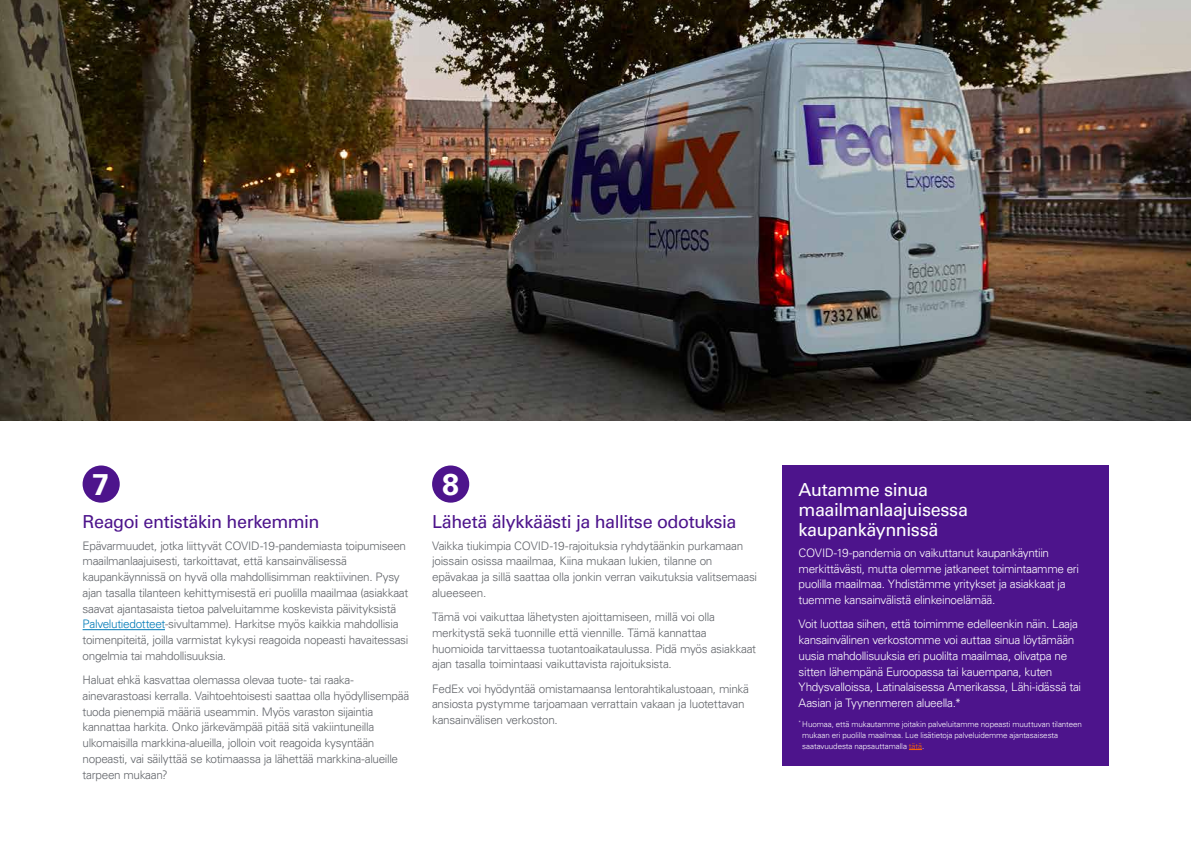
<style>
.page{position:relative;width:1191px;height:842px;background:#fff}
.page>*{position:absolute;margin:0;border:0;box-sizing:border-box;transform-origin:0 0}
.t1{font:700 30.4px "Univers LT Pro 65";color:#fff}
.t2{font:18px "Univers LT Pro 55 Roman";letter-spacing:-.025em;color:#4d148c}
.t3{font:18px/20px "Univers LT Pro 55 Roman";letter-spacing:-.03em;color:#fff}
.t4{font:300 11.8px/15.7px "Univers LT Pro 45";letter-spacing:-.025em;color:#62656a}
.t5{font:300 11.8px/15.7px "Univers LT Pro 45";letter-spacing:-.03em;color:#fff}
.t6{font:300 8px/11px "Univers LT Pro 45";letter-spacing:-.01em;color:#fff}
.s1{color:#007ab7}
.s2{color:#f60}
</style>
<div class="page">
<img style="left:0;top:0;width:1191px;height:421px">
<div style="left:432px;top:465px;width:37px;height:38px;background:#4d148c;border-radius:50%"></div>
<hr style="left:83px;top:629px;width:82px;height:1px;background:#007ab7">
<div style="left:83px;top:465px;width:37px;height:38px;background:#4d148c;border-radius:50%"></div>
<div style="left:781px;top:465px;width:327px;height:301px;background:#4d148c"></div>
<svg style="left:909px;top:749px;width:13px;height:1px"></svg>
<h1 class="t1" style="left:92px;top:462px;width:18px">7</h1>
<h2 class="t2" style="left:83px;top:509px;width:238px">Reagoi entistäkin herkemmin</h2>
<p class="t4" style="left:83px;top:537px;width:327px">Epävarmuudet, jotka liittyvät COVID-19-pandemiasta toipumiseen maailmanlaajuisesti, tarkoittavat, että kansainvälisessä kaupankäynnissä on hyvä olla mahdollisimman reaktiivinen. Pysy ajan tasalla tilanteen kehittymisestä eri puolilla maailmaa (asiakkaat saavat ajantasaista tietoa palveluitamme koskevista päivityksistä <span class="s1">Palvelutiedotteet</span>-sivultamme). Harkitse myös kaikkia mahdollisia toimenpiteitä, joilla varmistat kykysi reagoida nopeasti havaitessasi ongelmia tai mahdollisuuksia.</p>
<p class="t4" style="left:83px;top:672px;width:328px">Haluat ehkä kasvattaa olemassa olevaa tuote- tai raaka&shy;ainevarastoasi kerralla. Vaihtoehtoisesti saattaa olla hyödyllisempää tuoda pienempiä määriä useammin. Myös varaston sijaintia kannattaa harkita. Onko järkevämpää pitää sitä vakiintuneilla ulkomaisilla markkina-alueilla, jolloin voit reagoida kysyntään nopeasti, vai säilyttää se kotimaassa ja lähettää markkina-alueille tarpeen mukaan?</p>
<h1 class="t1" style="left:442px;top:462px;width:18px">8</h1>
<h2 class="t2" style="left:432px;top:509px;width:306px">Lähetä älykkäästi ja hallitse odotuksia</h2>
<p class="t4" style="left:432px;top:537px;width:326px">Vaikka tiukimpia COVID-19-rajoituksia ryhdytäänkin purkamaan joissain osissa maailmaa, Kiina mukaan lukien, tilanne on epävakaa ja sillä saattaa olla jonkin verran vaikutuksia valitsemaasi alueeseen.</p>
<p class="t4" style="left:432px;top:609px;width:325px">Tämä voi vaikuttaa lähetysten ajoittamiseen, millä voi olla merkitystä sekä tuonnille että viennille. Tämä kannattaa huomioida tarvittaessa tuotantoaikataulussa. Pidä myös asiakkaat ajan tasalla toimintaasi vaikuttavista rajoituksista.</p>
<p class="t4" style="left:432px;top:680px;width:318px">FedEx voi hyödyntää omistamaansa lentorahtikalustoaan, minkä ansiosta pystymme tarjoamaan verrattain vakaan ja luotettavan kansainvälisen verkoston.</p>
<h2 class="t3" style="left:798px;top:478px;width:171px">Autamme sinua maailmanlaajuisessa kaupankäynnissä</h2>
<p class="t5" style="left:798px;top:545px;width:282px">COVID-19-pandemia on vaikuttanut kaupankäyntiin merkittävästi, mutta olemme jatkaneet toimintaamme eri puolilla maailmaa. Yhdistämme yritykset ja asiakkaat ja tuemme kansainvälistä elinkeinoelämää.</p>
<p class="t5" style="left:798px;top:616px;width:284px">Voit luottaa siihen, että toimimme edelleenkin näin. Laaja kansainvälinen verkostomme voi auttaa sinua löytämään uusia mahdollisuuksia eri puolilta maailmaa, olivatpa ne sitten lähempänä Euroopassa tai kauempana, kuten Yhdysvalloissa, Latinalaisessa Amerikassa, Lähi-idässä tai Aasian ja Tyynenmeren alueella.*</p>
<p class="t6" style="left:802px;top:718px;width:281px;text-indent:-4px"><sup>*</sup> Huomaa, että mukautamme joitakin palveluitamme nopeasti muuttuvan tilanteen mukaan eri puolilla maailmaa. Lue lisätietoja palveluidemme ajantasaisesta saatavuudesta napsauttamalla <span class="s2">tätä</span>.</p>
</div>
